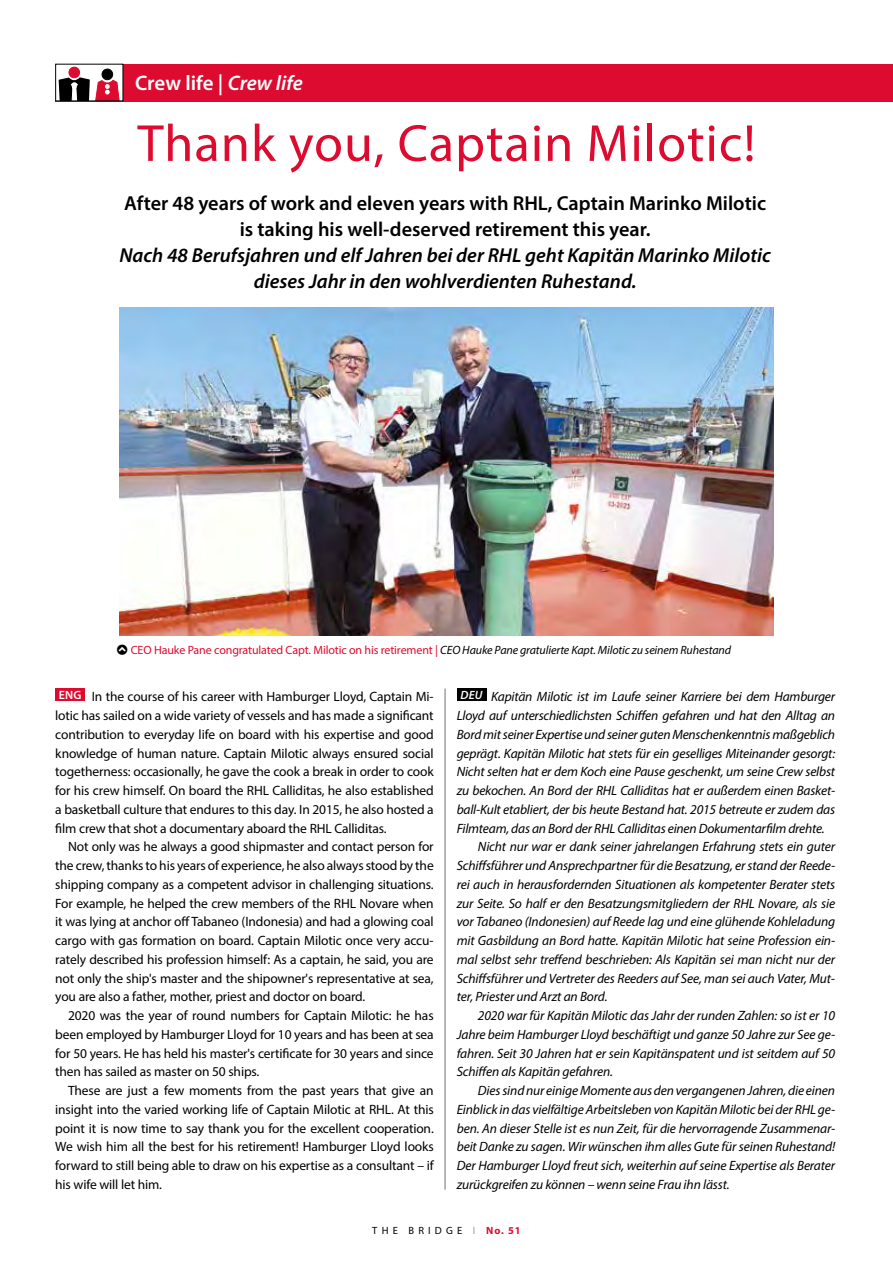
<style>
.page{position:relative;width:893px;height:1263px;background:#fff}
.page>*{position:absolute;margin:0;border:0;box-sizing:border-box;transform-origin:0 0}
.t1{font:52.5px "Myriad Pro";letter-spacing:.02em;color:#dd0b2f}
.t2{font:600 21px "Myriad Pro";letter-spacing:-.005em;color:#fff}
.t3{font:600 20.25px/25.8px "Myriad Pro";color:#000;text-align:center}
.t4{font:italic 600 20.25px/25.8px "Myriad Pro";color:#000;text-align:center}
.t5{font:italic 13.5px "Myriad Pro";letter-spacing:-.01em;color:#000}
.t6{font:13.5px/18.8px "Myriad Pro";letter-spacing:-.01em;color:#000;text-align:justify}
.t7{font:12px "Myriad Pro";letter-spacing:-.01em;color:#dd0b2f}
.t8{font:10.5px "Myriad Pro";letter-spacing:.4em;color:#000}
.s1{font-style:italic}
.s2{font-style:italic;color:#000}
.s3{font-weight:600;font-size:12px;color:#fff}
.s4{color:#9d9d9c}
.s5{font-weight:700;color:#dd0b2f}
</style>
<div class="page">
<div style="left:55px;top:689px;width:30px;height:12px;background:#dd0b2f"></div>
<div style="left:55px;top:64px;width:838px;height:37px;background:#dd0b2f"></div>
<div style="left:56px;top:64px;width:67px;height:37px;background:#fff"></div>
<div style="left:69px;top:67px;width:11px;height:11px;background:#dd0b2f;border-radius:50%"></div>
<div style="left:69px;top:67px;width:11px;height:11px;border:1px solid #dd0b2f;border-radius:50%"></div>
<div style="left:102px;top:69px;width:11px;height:11px;background:#000;border-radius:50%"></div>
<div style="left:102px;top:69px;width:11px;height:11px;border:1px solid #000;border-radius:50%"></div>
<svg style="left:58px;top:76px;width:62px;height:23px"></svg>
<div style="left:55px;top:64px;width:68px;height:37px;border:1px solid #000"></div>
<img style="left:119px;top:308px;width:655px;height:327px">
<div style="left:457px;top:689px;width:29px;height:12px;background:#000"></div>
<hr style="left:445px;top:689px;width:1px;height:500px;background:#706f6f">
<div style="left:605px;top:514px;width:37px;height:39px;background:#f3eef0"></div>
<h2 class="t2" style="left:135px;top:69px;width:169px">Crew life | <span class="s1">Crew life</span></h2>
<h1 class="t1" style="left:137px;top:111px;width:619px">Thank you, Captain Milotic!</h1>
<h3 class="t3" style="left:124px;top:190px;width:643px">After 48 years of work and eleven years with RHL, Captain Marinko Milotic is taking his well-deserved retirement this year.</h3>
<h3 class="t4" style="left:119px;top:242px;width:653px">Nach 48 Berufsjahren und elf Jahren bei der RHL geht Kapitän Marinko Milotic dieses Jahr in den wohlverdienten Ruhestand.</h3>
<p class="t7" style="left:131px;top:643px;width:602px">CEO Hauke Pane congratulated Capt. Milotic on his retirement | <span class="s2">CEO Hauke Pane gratulierte Kapt. Milotic zu seinem Ruhestand</span></p>
<p class="t5" style="left:461px;top:688px;width:376px"><span class="s3">DEU</span> Kapitän Milotic ist im Laufe seiner Karriere bei dem Hamburger</p>
<p class="t5" style="left:457px;top:707px;width:380px">Lloyd auf unterschiedlichsten Schiffen gefahren und hat den Alltag an</p>
<p class="t5" style="left:457px;top:726px;width:380px">Bord mit seiner Expertise und seiner guten Menschenkenntnis maßgeblich</p>
<p class="t5" style="left:457px;top:745px;width:380px">geprägt. Kapitän Milotic hat stets für ein geselliges Miteinander gesorgt:</p>
<p class="t5" style="left:457px;top:763px;width:380px">Nicht selten hat er dem Koch eine Pause geschenkt, um seine Crew selbst</p>
<p class="t5" style="left:457px;top:782px;width:380px">zu bekochen. An Bord der RHL Calliditas hat er außerdem einen Basket-</p>
<p class="t5" style="left:457px;top:801px;width:380px">ball-Kult etabliert, der bis heute Bestand hat. 2015 betreute er zudem das</p>
<p class="t5" style="left:457px;top:820px;width:370px">Filmteam, das an Bord der RHL Calliditas einen Dokumentarfilm drehte.</p>
<p class="t5" style="left:478px;top:838px;width:359px">Nicht nur war er dank seiner jahrelangen Erfahrung stets ein guter</p>
<p class="t5" style="left:457px;top:857px;width:380px">Schiffsführer und Ansprechpartner für die Besatzung, er stand der Reede-</p>
<p class="t5" style="left:457px;top:876px;width:380px">rei auch in herausfordernden Situationen als kompetenter Berater stets</p>
<p class="t5" style="left:457px;top:895px;width:380px">zur Seite. So half er den Besatzungsmitgliedern der RHL Novare, als sie</p>
<p class="t5" style="left:457px;top:913px;width:380px">vor Tabaneo (Indonesien) auf Reede lag und eine glühende Kohleladung</p>
<p class="t5" style="left:457px;top:932px;width:380px">mit Gasbildung an Bord hatte. Kapitän Milotic hat seine Profession ein-</p>
<p class="t5" style="left:457px;top:951px;width:380px">mal selbst sehr treffend beschrieben: Als Kapitän sei man nicht nur der</p>
<p class="t5" style="left:457px;top:970px;width:380px">Schiffsführer und Vertreter des Reeders auf See, man sei auch Vater, Mut-</p>
<p class="t5" style="left:457px;top:988px;width:152px">ter, Priester und Arzt an Bord.</p>
<p class="t5" style="left:478px;top:1007px;width:359px">2020 war für Kapitän Milotic das Jahr der runden Zahlen: so ist er 10</p>
<p class="t5" style="left:457px;top:1026px;width:380px">Jahre beim Hamburger Lloyd beschäftigt und ganze 50 Jahre zur See ge-</p>
<p class="t5" style="left:457px;top:1045px;width:380px">fahren. Seit 30 Jahren hat er sein Kapitänspatent und ist seitdem auf 50</p>
<p class="t5" style="left:457px;top:1063px;width:158px">Schiffen als Kapitän gefahren.</p>
<p class="t5" style="left:478px;top:1082px;width:359px">Dies sind nur einige Momente aus den vergangenen Jahren, die einen</p>
<p class="t5" style="left:457px;top:1101px;width:380px">Einblick in das vielfältige Arbeitsleben von Kapitän Milotic bei der RHL ge-</p>
<p class="t5" style="left:457px;top:1120px;width:380px">ben. An dieser Stelle ist es nun Zeit, für die hervorragende Zusammenar-</p>
<p class="t5" style="left:457px;top:1138px;width:380px">beit Danke zu sagen. Wir wünschen ihm alles Gute für seinen Ruhestand!</p>
<p class="t5" style="left:457px;top:1157px;width:380px">Der Hamburger Lloyd freut sich, weiterhin auf seine Expertise als Berater</p>
<p class="t5" style="left:457px;top:1176px;width:274px">zurückgreifen zu können – wenn seine Frau ihn lässt.</p>
<p class="t6" style="left:55px;top:687px;width:380px"><span class="s3">ENG</span> In the course of his career with Hamburger Lloyd, Captain Mi&shy;lotic has sailed on a wide variety of vessels and has made a significant contribution to everyday life on board with his expertise and good knowledge of human nature. Captain Milotic always ensured social togetherness: occasionally, he gave the cook a break in order to cook for his crew himself. On board the RHL Calliditas, he also established a basketball culture that endures to this day. In 2015, he also hosted a film crew that shot a documentary aboard the RHL Calliditas.</p>
<p class="t6" style="left:55px;top:837px;width:380px;text-indent:13px">Not only was he always a good shipmaster and contact person for the crew, thanks to his years of experience, he also always stood by the shipping company as a competent advisor in challenging situations.<br>For example, he helped the crew members of the RHL Novare when it was lying at anchor off Tabaneo (Indonesia) and had a glowing coal cargo with gas formation on board. Captain Milotic once very accu&shy;rately described his profession himself: As a captain, he said, you are not only the ship's master and the shipowner's representative at sea, you are also a father, mother, priest and doctor on board.</p>
<p class="t6" style="left:55px;top:1006px;width:380px;text-indent:13px">2020 was the year of round numbers for Captain Milotic: he has been employed by Hamburger Lloyd for 10 years and has been at sea for 50 years. He has held his master's certificate for 30 years and since then has sailed as master on 50 ships.</p>
<p class="t6" style="left:55px;top:1081px;width:380px;text-indent:13px">These are just a few moments from the past years that give an insight into the varied working life of Captain Milotic at RHL. At this point it is now time to say thank you for the excellent cooperation.<br>We wish him all the best for his retirement! Hamburger Lloyd looks forward to still being able to draw on his expertise as a consultant – if his wife will let him.</p>
<p class="t8" style="left:372px;top:1224px;width:150px">THE BRIDGE <span class="s4">I</span> <span class="s5">No. 51</span></p>
</div>
